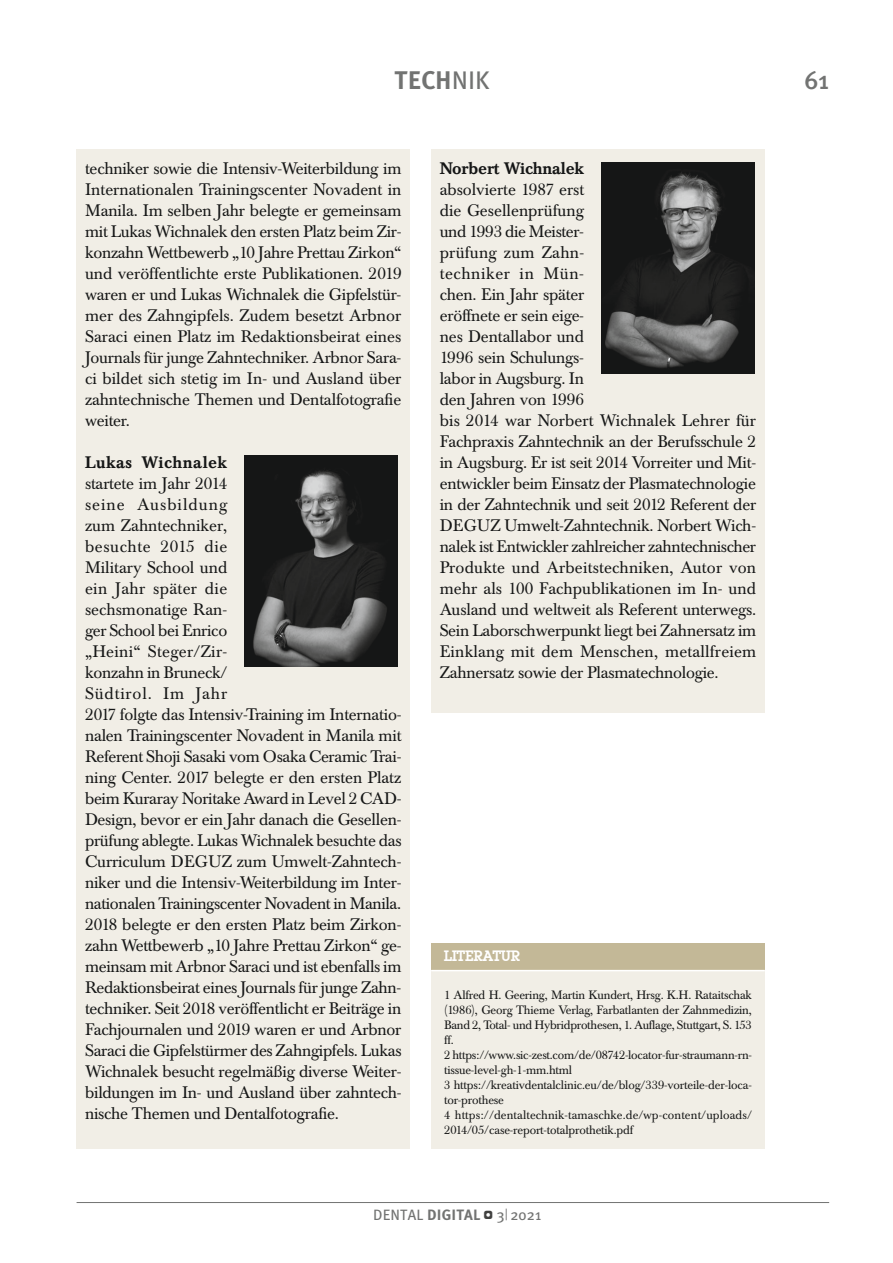
<style>
.page{position:relative;width:893px;height:1263px;background:#fff}
.page>*{position:absolute;margin:0;border:0;box-sizing:border-box;transform-origin:0 0}
.t1{font:700 25.5px "Meta Plus";color:#727372}
.t2{font:500 25.5px "Meta Plus";color:#727372}
.t3{font:16.5px/21px "Baskerville BE";letter-spacing:-.015em;color:#151616}
.t4{font:500 16.5px "Baskerville BE";letter-spacing:-.015em;color:#151616}
.t5{font:500 16.5px "Baskerville BE";letter-spacing:.025em;color:#151616}
.t6{font:15px "Meta Plus";letter-spacing:.01em;color:#727372}
.t7{font:700 15px "Lubiana";color:#fff}
.t8{font:12px/15px "Baskerville BE";letter-spacing:-.015em;color:#151616}
.s1{font-weight:400}
.s2{font-weight:700}
.s3{font-family:"Click Bits Icon Pods";font-size:12px;color:#414140}
.s4{color:#939393}
</style>
<div class="page">
<hr style="left:77px;top:1202px;width:752px;height:1px;background:#727372">
<div style="left:77px;top:149px;width:333px;height:999px;background:#f1eee6"></div>
<div style="left:431px;top:149px;width:334px;height:564px;background:#f1eee6"></div>
<div style="left:431px;top:956px;width:334px;height:192px;background:#f1eee6"></div>
<div style="left:431px;top:943px;width:334px;height:26px;background:#c3b897"></div>
<hr style="left:431px;top:970px;width:334px;height:1px;background:#fff">
<img style="left:244px;top:455px;width:153px;height:211px">
<img style="left:601px;top:162px;width:153px;height:211px">
<h1 class="t1" style="left:394px;top:65px;width:97px">TECH<span class="s1">NIK</span></h1>
<h1 class="t2" style="left:805px;top:65px;width:26px">61</h1>
<p class="t3" style="left:85px;top:158px;width:318px;text-align:justify">techniker sowie die Intensiv-Weiterbildung im Internationalen Trainingscenter Novadent in Manila. Im selben Jahr belegte er gemeinsam mit Lukas Wichnalek den ersten Platz beim Zir&shy;konzahn Wettbewerb „10 Jahre Prettau Zirkon“ und veröffentlichte erste Publikationen. 2019 waren er und Lukas Wichnalek die Gipfelstür&shy;mer des Zahngipfels. Zudem besetzt Arbnor Saraci einen Platz im Redaktionsbeirat eines Journals für junge Zahntechniker. Arbnor Sara&shy;ci bildet sich stetig im In- und Ausland über zahntechnische Themen und Dentalfotografie weiter.</p>
<p class="t5" style="left:85px;top:453px;width:144px">Lukas Wichnalek</p>
<p class="t3" style="left:85px;top:473px;width:318px">startete im Jahr 2014<br>seine Ausbildung<br>zum Zahntechniker,<br>besuchte 2015 die<br>Military School und<br>ein Jahr später die<br>sechsmonatige Ran-<br>ger School bei Enrico<br>„Heini“ Steger/Zir-<br>konzahn in Bruneck/<br>Südtirol. Im Jahr<br>2017 folgte das Intensiv-Training im Internatio&shy;nalen Trainingscenter Novadent in Manila mit Referent Shoji Sasaki vom Osaka Ceramic Trai&shy;ning Center. 2017 belegte er den ersten Platz beim Kuraray Noritake Award in Level 2 CAD-Design, bevor er ein Jahr danach die Gesellen&shy;prüfung ablegte. Lukas Wichnalek besuchte das Curriculum DEGUZ zum Umwelt-Zahntech&shy;niker und die Intensiv-Weiterbildung im Inter&shy;nationalen Trainingscenter Novadent in Manila.<br>2018 belegte er den ersten Platz beim Zirkon&shy;zahn Wettbewerb „10 Jahre Prettau Zirkon“ ge&shy;meinsam mit Arbnor Saraci und ist ebenfalls im Redaktionsbeirat eines Journals für junge Zahn&shy;techniker. Seit 2018 veröffentlicht er Beiträge in Fachjournalen und 2019 waren er und Arbnor Saraci die Gipfelstürmer des Zahngipfels. Lukas Wichnalek besucht regelmäßig diverse Weiter&shy;bildungen im In- und Ausland über zahntech&shy;nische Themen und Dentalfotografie.</p>
<p class="t4" style="left:440px;top:159px;width:146px">Norbert Wichnalek</p>
<p class="t3" style="left:440px;top:179px;width:318px">absolvierte 1987 erst<br>die Gesellenprüfung<br>und 1993 die Meister-<br>prüfung zum Zahn-<br>techniker in Mün-<br>chen. Ein Jahr später<br>eröffnete er sein eige-<br>nes Dentallabor und<br>1996 sein Schulungs-<br>labor in Augsburg. In<br>den Jahren von 1996<br>bis 2014 war Norbert Wichnalek Lehrer für Fachpraxis Zahntechnik an der Berufsschule 2 in Augsburg. Er ist seit 2014 Vorreiter und Mit&shy;entwickler beim Einsatz der Plasmatechnologie in der Zahntechnik und seit 2012 Referent der DEGUZ Umwelt-Zahntechnik. Norbert Wich&shy;nalek ist Entwickler zahlreicher zahntechnischer Produkte und Arbeitstechniken, Autor von mehr als 100 Fachpublikationen im In- und Ausland und weltweit als Referent unterwegs.<br>Sein Laborschwerpunkt liegt bei Zahnersatz im Einklang mit dem Menschen, metallfreiem Zahnersatz sowie der Plasmatechnologie.</p>
<p class="t7" style="left:444px;top:947px;width:78px">LITERATUR</p>
<p class="t8" style="left:444px;top:987px;width:310px">1 Alfred H. Geering, Martin Kundert, Hrsg. K.H. Rataitschak (1986), Georg Thieme Verlag, Farbatlanten der Zahnmedizin, Band 2, Total- und Hybridprothesen, 1. Auflage, Stuttgart, S. 153 ff.<br>2 https://www.sic-zest.com/de/08742-locator-fur-straumann-rn&shy;tissue-level-gh-1-mm.html<br>3 https://kreativdentalclinic.eu/de/blog/339-vorteile-der-loca&shy;tor-prothese<br>4 https://dentaltechnik-tamaschke.de/wp-content/uploads/ 2014/05/case-report-totalprothetik.pdf</p>
<p class="t6" style="left:373px;top:1206px;width:170px">DENTAL <span class="s2">DIGITAL</span> <span class="s3">W</span> 3<span class="s4">|</span> 2021</p>
</div>
